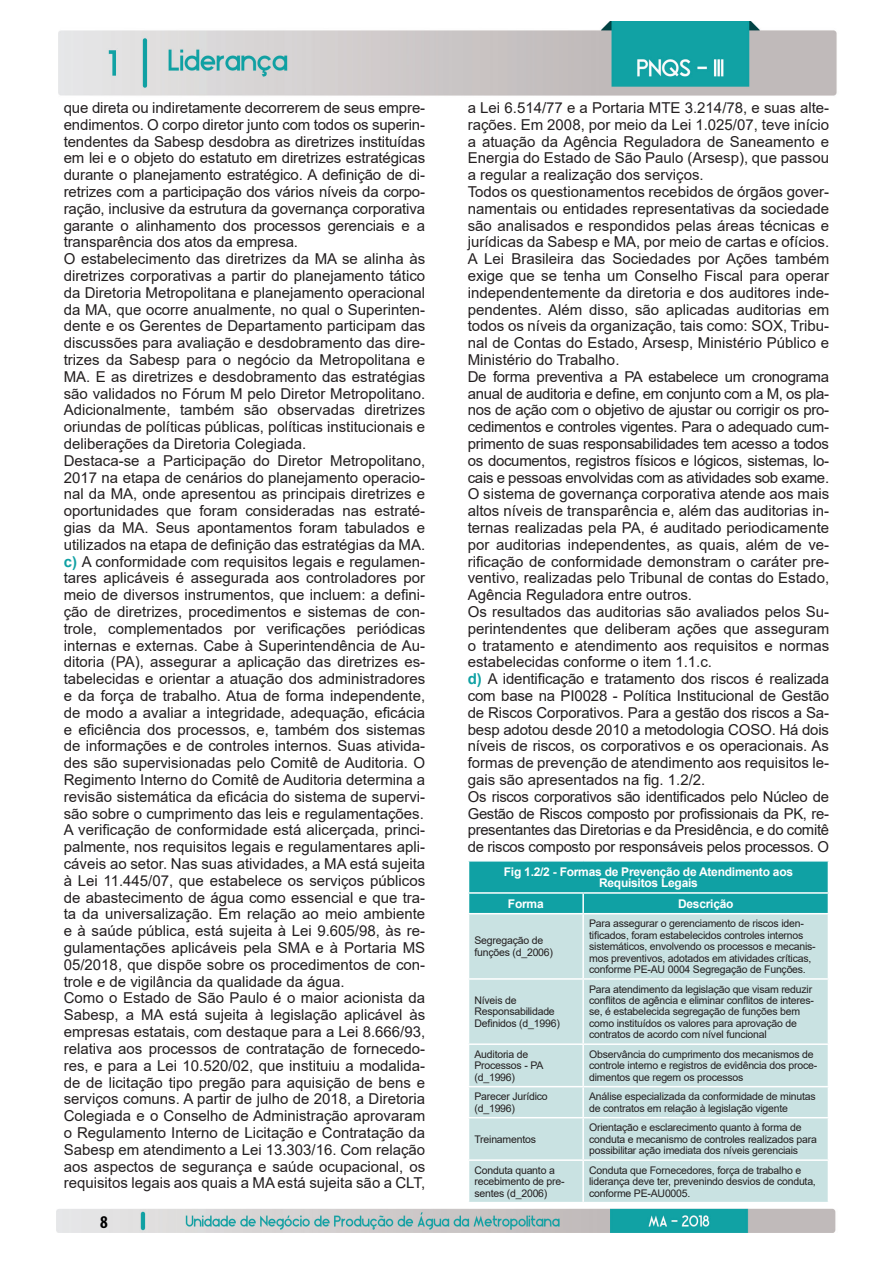
<style>
.page{position:relative;width:893px;height:1263px;background:#fff}
.page>*{position:absolute;margin:0;border:0;box-sizing:border-box;transform-origin:0 0}
.t1{font:700 condensed 18px "Myriad Pro";color:#000}
.corpo_texto{font:15px/16.8px "Arial";color:#231f20;text-align:justify}
.subtítulo_parágrafo{font:15px/16.8px "Arial";letter-spacing:-.005em;color:#231f20;text-align:justify}
.titulo_tabela_8{font:700 12px/11.4px "Arial";letter-spacing:-.02em;color:#fff;text-align:center}
.tabela_7{font:10.5px/11.4px "Arial";letter-spacing:-.02em;color:#231f20}
.s1{font-weight:700;color:#10a1a4}
</style>
<div class="page">
<img style="left:57px;top:1209px;width:779px;height:23px">
<img style="left:58px;top:21px;width:779px;height:75px">
<div style="left:469px;top:914px;width:359px;height:288px;background:#c9e2e2"></div>
<svg style="left:468px;top:861px;width:361px;height:52px;background:#1ba5a8"></svg>
<hr style="left:582px;top:914px;width:2px;height:64px;background:#fff">
<hr style="left:468px;top:978px;width:115px;height:2px;background:#fff">
<hr style="left:583px;top:978px;width:246px;height:2px;background:#fff">
<hr style="left:582px;top:980px;width:2px;height:63px;background:#fff">
<hr style="left:468px;top:1043px;width:115px;height:2px;background:#fff">
<hr style="left:583px;top:1043px;width:246px;height:2px;background:#fff">
<hr style="left:582px;top:1045px;width:2px;height:41px;background:#fff">
<hr style="left:468px;top:1086px;width:115px;height:1px;background:#fff">
<hr style="left:583px;top:1086px;width:246px;height:1px;background:#fff">
<hr style="left:582px;top:1087px;width:2px;height:30px;background:#fff">
<hr style="left:468px;top:1117px;width:115px;height:1px;background:#fff">
<hr style="left:583px;top:1117px;width:246px;height:1px;background:#fff">
<hr style="left:582px;top:1118px;width:2px;height:41px;background:#fff">
<hr style="left:468px;top:1159px;width:115px;height:2px;background:#fff">
<hr style="left:583px;top:1159px;width:246px;height:2px;background:#fff">
<hr style="left:582px;top:1161px;width:2px;height:41px;background:#fff">
<p class="subtítulo_parágrafo" style="left:64px;top:99px;width:363px">que direta ou indiretamente decorrerem de seus empre&shy;endimentos. O corpo diretor junto com todos os superin&shy;tendentes da Sabesp desdobra as diretrizes instituídas em lei e o objeto do estatuto em diretrizes estratégicas durante o planejamento estratégico. A definição de di&shy;retrizes com a participação dos vários níveis da corpo&shy;ração, inclusive da estrutura da governança corporativa garante o alinhamento dos processos gerenciais e a transparência dos atos da empresa.</p>
<p class="corpo_texto" style="left:64px;top:250px;width:363px">O estabelecimento das diretrizes da MA se alinha às diretrizes corporativas a partir do planejamento tático da Diretoria Metropolitana e planejamento operacional da MA, que ocorre anualmente, no qual o Superinten&shy;dente e os Gerentes de Departamento participam das discussões para avaliação e desdobramento das dire&shy;trizes da Sabesp para o negócio da Metropolitana e MA. E as diretrizes e desdobramento das estratégias são validados no Fórum M pelo Diretor Metropolitano.<br>Adicionalmente, também são observadas diretrizes oriundas de políticas públicas, políticas institucionais e deliberações da Diretoria Colegiada.</p>
<p class="corpo_texto" style="left:64px;top:452px;width:363px">Destaca-se a Participação do Diretor Metropolitano, 2017 na etapa de cenários do planejamento operacio&shy;nal da MA, onde apresentou as principais diretrizes e oportunidades que foram consideradas nas estraté&shy;gias da MA. Seus apontamentos foram tabulados e utilizados na etapa de definição das estratégias da MA.</p>
<p class="subtítulo_parágrafo" style="left:64px;top:553px;width:363px"><span class="s1">c)</span> A conformidade com requisitos legais e regulamen&shy;tares aplicáveis é assegurada aos controladores por meio de diversos instrumentos, que incluem: a defini&shy;ção de diretrizes, procedimentos e sistemas de con&shy;trole, complementados por verificações periódicas internas e externas. Cabe à Superintendência de Au&shy;ditoria (PA), assegurar a aplicação das diretrizes es&shy;tabelecidas e orientar a atuação dos administradores e da força de trabalho. Atua de forma independente, de modo a avaliar a integridade, adequação, eficácia e eficiência dos processos, e, também dos sistemas de informações e de controles internos. Suas ativida&shy;des são supervisionadas pelo Comitê de Auditoria. O Regimento Interno do Comitê de Auditoria determina a revisão sistemática da eficácia do sistema de supervi&shy;são sobre o cumprimento das leis e regulamentações.</p>
<p class="corpo_texto" style="left:64px;top:822px;width:363px">A verificação de conformidade está alicerçada, princi&shy;palmente, nos requisitos legais e regulamentares apli&shy;cáveis ao setor. Nas suas atividades, a MA está sujeita à Lei 11.445/07, que estabelece os serviços públicos de abastecimento de água como essencial e que tra&shy;ta da universalização. Em relação ao meio ambiente e à saúde pública, está sujeita à Lei 9.605/98, às re&shy;gulamentações aplicáveis pela SMA e à Portaria MS 05/2018, que dispõe sobre os procedimentos de con&shy;trole e de vigilância da qualidade da água.</p>
<p class="corpo_texto" style="left:64px;top:990px;width:363px">Como o Estado de São Paulo é o maior acionista da Sabesp, a MA está sujeita à legislação aplicável às empresas estatais, com destaque para a Lei 8.666/93, relativa aos processos de contratação de fornecedo&shy;res, e para a Lei 10.520/02, que instituiu a modalida&shy;de de licitação tipo pregão para aquisição de bens e serviços comuns. A partir de julho de 2018, a Diretoria Colegiada e o Conselho de Administração aprovaram o Regulamento Interno de Licitação e Contratação da Sabesp em atendimento a Lei 13.303/16. Com relação aos aspectos de segurança e saúde ocupacional, os requisitos legais aos quais a MA está sujeita são a CLT,</p>
<p class="t1" style="left:100px;top:1210px;width:9px">8</p>
<p class="corpo_texto" style="left:468px;top:99px;width:363px">a Lei 6.514/77 e a Portaria MTE 3.214/78, e suas alte&shy;rações. Em 2008, por meio da Lei 1.025/07, teve início a atuação da Agência Reguladora de Saneamento e Energia do Estado de São Paulo (Arsesp), que passou a regular a realização dos serviços.</p>
<p class="corpo_texto" style="left:468px;top:183px;width:363px">Todos os questionamentos recebidos de órgãos gover&shy;namentais ou entidades representativas da sociedade são analisados e respondidos pelas áreas técnicas e jurídicas da Sabesp e MA, por meio de cartas e ofícios.</p>
<p class="corpo_texto" style="left:468px;top:250px;width:363px">A Lei Brasileira das Sociedades por Ações também exige que se tenha um Conselho Fiscal para operar independentemente da diretoria e dos auditores inde&shy;pendentes. Além disso, são aplicadas auditorias em todos os níveis da organização, tais como: SOX, Tribu&shy;nal de Contas do Estado, Arsesp, Ministério Público e Ministério do Trabalho.</p>
<p class="corpo_texto" style="left:468px;top:368px;width:363px">De forma preventiva a PA estabelece um cronograma anual de auditoria e define, em conjunto com a M, os pla&shy;nos de ação com o objetivo de ajustar ou corrigir os pro&shy;cedimentos e controles vigentes. Para o adequado cum&shy;primento de suas responsabilidades tem acesso a todos os documentos, registros físicos e lógicos, sistemas, lo&shy;cais e pessoas envolvidas com as atividades sob exame.</p>
<p class="corpo_texto" style="left:468px;top:486px;width:363px">O sistema de governança corporativa atende aos mais altos níveis de transparência e, além das auditorias in&shy;ternas realizadas pela PA, é auditado periodicamente por auditorias independentes, as quais, além de ve&shy;rificação de conformidade demonstram o caráter pre&shy;ventivo, realizadas pelo Tribunal de contas do Estado, Agência Reguladora entre outros.</p>
<p class="corpo_texto" style="left:468px;top:603px;width:363px">Os resultados das auditorias são avaliados pelos Su&shy;perintendentes que deliberam ações que asseguram o tratamento e atendimento aos requisitos e normas estabelecidas conforme o item 1.1.c.</p>
<p class="subtítulo_parágrafo" style="left:468px;top:670px;width:363px"><span class="s1">d)</span> A identificação e tratamento dos riscos é realizada com base na PI0028 - Política Institucional de Gestão de Riscos Corporativos. Para a gestão dos riscos a Sa&shy;besp adotou desde 2010 a metodologia COSO. Há dois níveis de riscos, os corporativos e os operacionais. As formas de prevenção de atendimento aos requisitos le&shy;gais são apresentados na fig. 1.2/2.</p>
<p class="subtítulo_parágrafo" style="left:468px;top:788px;width:363px">Os riscos corporativos são identificados pelo Núcleo de Gestão de Riscos composto por profissionais da PK, re&shy;presentantes das Diretorias e da Presidência, e do comitê de riscos composto por responsáveis pelos processos. O</p>
<p class="titulo_tabela_8" style="left:504px;top:866px;width:291px">Fig 1.2/2 - Formas de Prevenção de Atendimento aos<br>Requisitos Legais</p>
<p class="titulo_tabela_8" style="left:508px;top:898px;width:37px">Forma</p>
<p class="titulo_tabela_8" style="left:678px;top:898px;width:57px">Descrição</p>
<p class="tabela_7" style="left:474px;top:935px;width:70px">Segregação de</p>
<p class="tabela_7" style="left:474px;top:946px;width:80px">funções (d_2006)</p>
<p class="tabela_7" style="left:589px;top:918px;width:228px">Para assegurar o gerenciamento de riscos iden&shy;tificados, foram estabelecidos controles internos sistemáticos, envolvendo os processos e mecanis&shy;mos preventivos, adotados em atividades críticas, conforme PE-AU 0004 Segregação de Funções.</p>
<p class="tabela_7" style="left:474px;top:994px;width:44px">Níveis de</p>
<p class="tabela_7" style="left:474px;top:1006px;width:87px">Responsabilidade<br>Definidos (d_1996)</p>
<p class="tabela_7" style="left:589px;top:983px;width:226px">Para atendimento da legislação que visam reduzir conflitos de agência e eliminar conflitos de interes&shy;se, é estabelecida segregação de funções bem como instituídos os valores para aprovação de contratos de acordo com nível funcional</p>
<p class="tabela_7" style="left:474px;top:1048px;width:55px">Auditoria de</p>
<p class="tabela_7" style="left:474px;top:1060px;width:70px">Processos - PA (d_1996)</p>
<p class="tabela_7" style="left:589px;top:1048px;width:230px">Observância do cumprimento dos mecanismos de controle interno e registros de evidência dos proce&shy;dimentos que regem os processos</p>
<p class="tabela_7" style="left:474px;top:1091px;width:75px">Parecer Jurídico (d_1996)</p>
<p class="tabela_7" style="left:589px;top:1091px;width:228px">Análise especializada da conformidade de minutas de contratos em relação à legislação vigente</p>
<p class="tabela_7" style="left:474px;top:1133px;width:63px">Treinamentos</p>
<p class="tabela_7" style="left:589px;top:1122px;width:229px">Orientação e esclarecimento quanto à forma de conduta e mecanismo de controles realizados para possibilitar ação imediata dos níveis gerenciais</p>
<p class="tabela_7" style="left:474px;top:1164px;width:92px">Conduta quanto a recebimento de pre&shy;sentes (d_2006)</p>
<p class="tabela_7" style="left:589px;top:1164px;width:228px">Conduta que Fornecedores, força de trabalho e liderança deve ter, prevenindo desvios de conduta, conforme PE-AU0005.</p>
</div>
